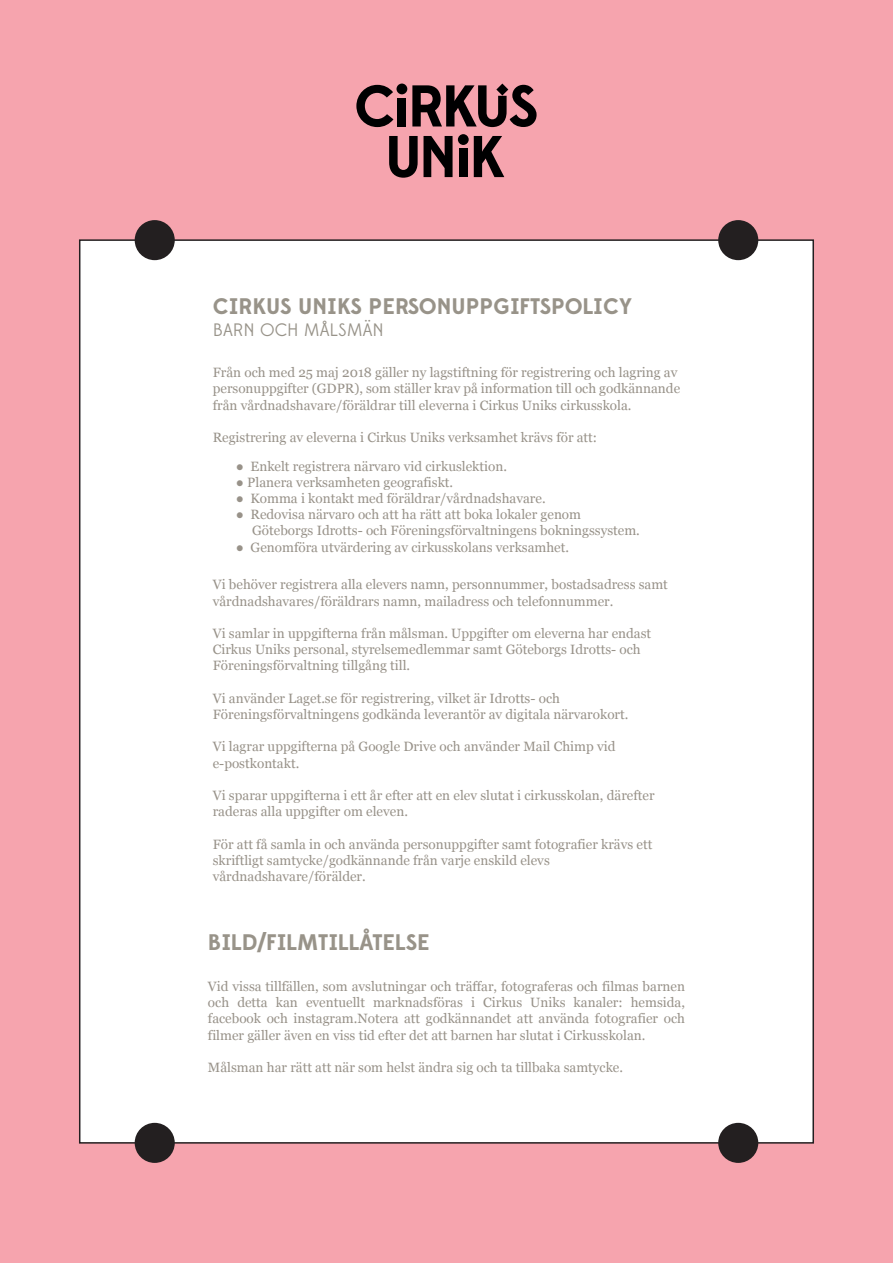
<style>
.page{position:relative;width:893px;height:1263px;background:#f6a4ae}
.page>*{position:absolute;margin:0;border:0;box-sizing:border-box;transform-origin:0 0}
.t1{font:700 22.5px "Edmondsans";color:#989389}
.t2{font:18px "Edmondsans";color:#989389}
.t3{font:13.5px/16.2px "Georgia";color:#989289}
</style>
<div class="page">
<div style="left:79px;top:239px;width:735px;height:904px;background:#fff;border:2px solid #231f20"></div>
<div style="left:135px;top:220px;width:40px;height:40px;background:#231f20;border-radius:50%"></div>
<div style="left:718px;top:220px;width:40px;height:40px;background:#231f20;border-radius:50%"></div>
<div style="left:135px;top:1123px;width:40px;height:40px;background:#231f20;border-radius:50%"></div>
<div style="left:718px;top:1123px;width:40px;height:40px;background:#231f20;border-radius:50%"></div>
<svg style="left:389px;top:136px;width:64px;height:42px"></svg>
<div style="left:458px;top:134px;width:11px;height:11px;background:#000001;border-radius:50%"></div>
<div style="left:459px;top:148px;width:8px;height:29px;background:#000001"></div>
<svg style="left:474px;top:136px;width:30px;height:41px"></svg>
<svg style="left:356px;top:85px;width:37px;height:42px"></svg>
<div style="left:396px;top:84px;width:11px;height:10px;background:#000001;border-radius:50%"></div>
<div style="left:398px;top:98px;width:8px;height:28px;background:#000001"></div>
<svg style="left:412px;top:84px;width:125px;height:43px"></svg>
<h1 class="t1" style="left:213px;top:292px;width:421px">CIRKUS UNIKS PERSONUPPGIFTSPOLICY</h1>
<h2 class="t2" style="left:213px;top:319px;width:172px">BARN OCH MÅLSMÄN</h2>
<p class="t3" style="left:213px;top:364px;width:469px">Från och med 25 maj 2018 gäller ny lagstiftning för registrering och lagring av personuppgifter (GDPR), som ställer krav på information till och godkännande från vårdnadshavare/föräldrar till eleverna i Cirkus Uniks cirkusskola.</p>
<p class="t3" style="left:213px;top:429px;width:386px">Registrering av eleverna i Cirkus Uniks verksamhet krävs för att:</p>
<p class="t3" style="left:236px;top:457px;width:273px">● Enkelt registrera närvaro vid cirkuslektion.</p>
<p class="t3" style="left:236px;top:473px;width:219px">● Planera verksamheten geografiskt.</p>
<p class="t3" style="left:236px;top:490px;width:311px">● Komma i kontakt med föräldrar/vårdnadshavare.</p>
<p class="t3" style="left:252px;top:506px;width:389px;text-indent:-16px">● Redovisa närvaro och att ha rätt att boka lokaler genom<br>Göteborgs Idrotts- och Föreningsförvaltningens bokningssystem.</p>
<p class="t3" style="left:236px;top:538px;width:335px">● Genomföra utvärdering av cirkusskolans verksamhet.</p>
<p class="t3" style="left:213px;top:576px;width:457px">Vi behöver registrera alla elevers namn, personnummer, bostadsadress samt vårdnadshavares/föräldrars namn, mailadress och telefonnummer.</p>
<p class="t3" style="left:213px;top:625px;width:440px">Vi samlar in uppgifterna från målsman. Uppgifter om eleverna har endast<br>Cirkus Uniks personal, styrelsemedlemmar samt Göteborgs Idrotts- och<br>Föreningsförvaltning tillgång till.</p>
<p class="t3" style="left:213px;top:689px;width:417px">Vi använder Laget.se för registrering, vilket är Idrotts- och<br>Föreningsförvaltningens godkända leverantör av digitala närvarokort.</p>
<p class="t3" style="left:213px;top:738px;width:404px">Vi lagrar uppgifterna på Google Drive och använder Mail Chimp vid e-postkontakt.</p>
<p class="t3" style="left:213px;top:787px;width:443px">Vi sparar uppgifterna i ett år efter att en elev slutat i cirkusskolan, därefter raderas alla uppgifter om eleven.</p>
<p class="t3" style="left:213px;top:835px;width:441px">För att få samla in och använda personuppgifter samt fotografier krävs ett skriftligt samtycke/godkännande från varje enskild elevs vårdnadshavare/förälder.</p>
<h1 class="t1" style="left:208px;top:928px;width:223px">BILD/FILMTILLÅTELSE</h1>
<p class="t3" style="left:208px;top:978px;width:479px;text-align:justify">Vid vissa tillfällen, som avslutningar och träffar, fotograferas och filmas barnen och detta kan eventuellt marknadsföras i Cirkus Uniks kanaler: hemsida, facebook och instagram.Notera att godkännandet att använda fotografier och filmer gäller även en viss tid efter det att barnen har slutat i Cirkusskolan.</p>
<p class="t3" style="left:208px;top:1059px;width:417px">Målsman har rätt att när som helst ändra sig och ta tillbaka samtycke.</p>
</div>
